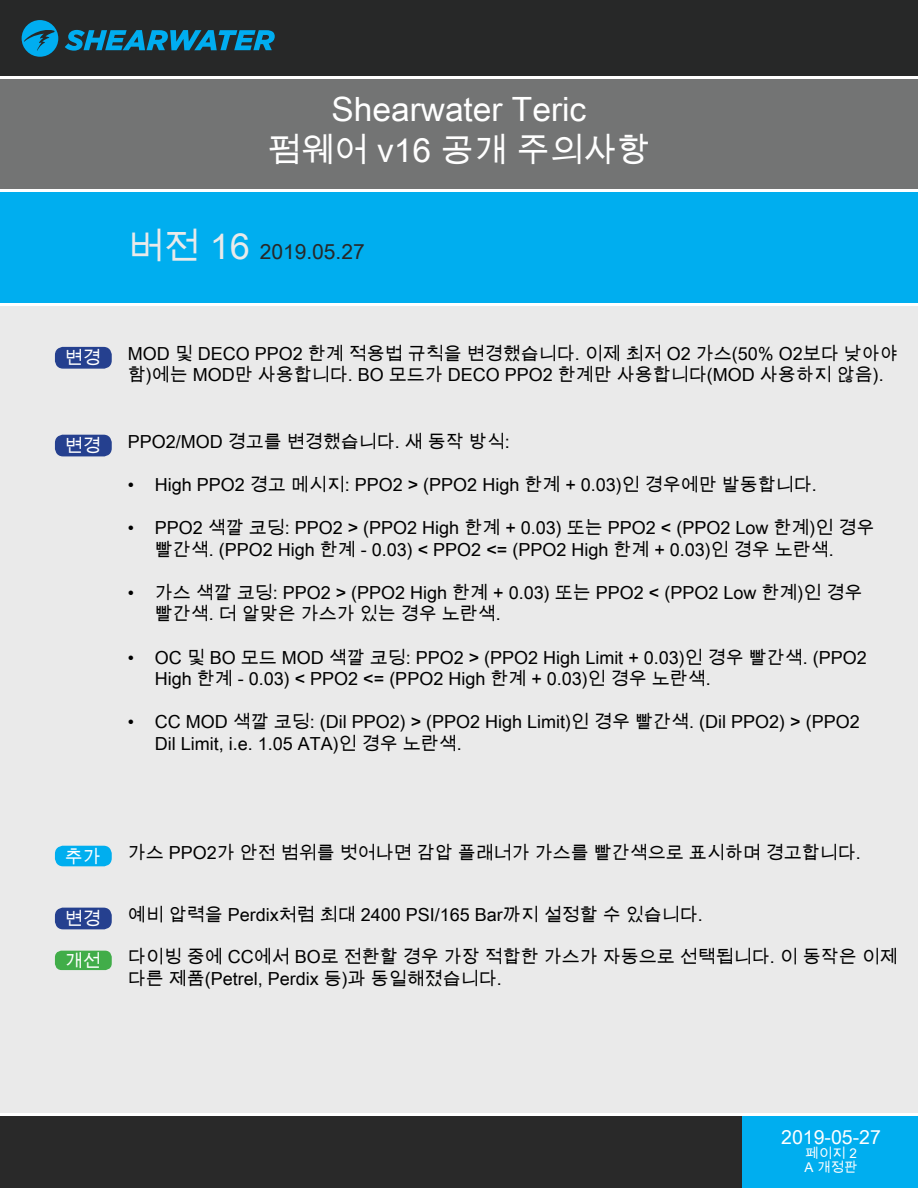
<style>
.page{position:relative;width:918px;height:1188px;background:#fff}
.page>*{position:absolute;margin:0;border:0;box-sizing:border-box;transform-origin:0 0}
.t1{font:33.45px/40.2px "Arial Unicode MS";color:#fff;text-align:center}
.t2{font:21px "Arial Unicode MS";color:#272828}
.t3{font:19.5px "Arial Unicode MS";color:#fff}
.t4{font:18px/21.6px "Arial Unicode MS";color:#000}
.t5{font:18px "Arial Unicode MS";color:#fff}
.t6{font:13.5px "Arial Unicode MS";color:#fff}
.s1{font-size:36px;color:#eaeaea}
</style>
<div class="page">
<div style="left:0;top:0;width:918px;height:77px;background:#272828"></div>
<div style="left:0;top:1114px;width:918px;height:74px;background:#292929"></div>
<div style="left:0;top:305px;width:918px;height:809px;background:#eaeaea"></div>
<svg style="left:65px;top:30px;width:210px;height:21px"></svg>
<svg style="left:22px;top:20px;width:36px;height:37px"></svg>
<div style="left:0;top:191px;width:918px;height:114px;background:#00aeef"></div>
<div style="left:0;top:77px;width:918px;height:114px;background:#737474"></div>
<div style="left:742px;top:1114px;width:176px;height:74px;background:#00aeef"></div>
<hr style="left:0;top:76px;width:918px;height:3px;background:#fff">
<hr style="left:0;top:189px;width:918px;height:3px;background:#fff">
<hr style="left:0;top:303px;width:918px;height:3px;background:#fff">
<hr style="left:0;top:1113px;width:918px;height:3px;background:#fff">
<div style="left:56px;top:846px;width:55px;height:20px;background:#00aeef;border-radius:8px"></div>
<div style="left:55px;top:846px;width:57px;height:20px;border:2px solid #00aeef;border-radius:8px"></div>
<div style="left:56px;top:951px;width:55px;height:18px;background:#41ad49;border-radius:6px"></div>
<div style="left:55px;top:951px;width:57px;height:19px;border:2px solid #41ad49;border-radius:6px"></div>
<div style="left:56px;top:348px;width:55px;height:20px;background:#25408f;border-radius:8px"></div>
<div style="left:55px;top:347px;width:57px;height:22px;border:2px solid #25408f;border-radius:8px"></div>
<div style="left:56px;top:435px;width:55px;height:21px;background:#25408f;border-radius:8px"></div>
<div style="left:55px;top:435px;width:57px;height:21px;border:2px solid #25408f;border-radius:8px"></div>
<div style="left:56px;top:908px;width:55px;height:21px;background:#25408f;border-radius:8px"></div>
<div style="left:55px;top:908px;width:57px;height:21px;border:2px solid #25408f;border-radius:8px"></div>
<h1 class="t1" style="left:268px;top:89px;width:384px">Shearwater Teric<br>펌웨어 v16 공개 주의사항</h1>
<p class="t2" style="left:128px;top:236px;width:239px"><span class="s1">버전 16</span> 2019.05.27</p>
<p class="t5" style="left:65px;top:345px;width:37px">변경</p>
<p class="t5" style="left:65px;top:433px;width:37px">변경</p>
<p class="t4" style="left:128px;top:342px;width:772px">MOD 및 DECO PPO2 한계 적용법 규칙을 변경했습니다. 이제 최저 O2 가스(50% O2보다 낮아야 함)에는 MOD만 사용합니다. BO 모드가 DECO PPO2 한계만 사용합니다(MOD 사용하지 않음).</p>
<p class="t4" style="left:128px;top:430px;width:384px">PPO2/MOD 경고를 변경했습니다. 새 동작 방식:</p>
<p class="t4" style="left:128px;top:473px;width:691px">• High PPO2 경고 메시지: PPO2 &gt; (PPO2 High 한계 + 0.03)인 경우에만 발동합니다.</p>
<p class="t4" style="left:155px;top:516px;width:721px;text-indent:-27px">• PPO2 색깔 코딩: PPO2 &gt; (PPO2 High 한계 + 0.03) 또는 PPO2 &lt; (PPO2 Low 한계)인 경우 빨간색. (PPO2 High 한계 - 0.03) &lt; PPO2 &lt;= (PPO2 High 한계 + 0.03)인 경우 노란색.</p>
<p class="t4" style="left:155px;top:581px;width:709px;text-indent:-27px">• 가스 색깔 코딩: PPO2 &gt; (PPO2 High 한계 + 0.03) 또는 PPO2 &lt; (PPO2 Low 한계)인 경우 빨간색. 더 알맞은 가스가 있는 경우 노란색.</p>
<p class="t4" style="left:155px;top:646px;width:714px;text-indent:-27px">• OC 및 BO 모드 MOD 색깔 코딩: PPO2 &gt; (PPO2 High Limit + 0.03)인 경우 빨간색. (PPO2<br>High 한계 - 0.03) &lt; PPO2 &lt;= (PPO2 High 한계 + 0.03)인 경우 노란색.</p>
<p class="t4" style="left:155px;top:711px;width:707px;text-indent:-27px">• CC MOD 색깔 코딩: (Dil PPO2) &gt; (PPO2 High Limit)인 경우 빨간색. (Dil PPO2) &gt; (PPO2<br>Dil Limit, i.e. 1.05 ATA)인 경우 노란색.</p>
<p class="t5" style="left:65px;top:844px;width:37px">추가</p>
<p class="t4" style="left:128px;top:841px;width:735px">가스 PPO2가 안전 범위를 벗어나면 감압 플래너가 가스를 빨간색으로 표시하며 경고합니다.</p>
<p class="t5" style="left:65px;top:906px;width:37px">변경</p>
<p class="t4" style="left:128px;top:903px;width:577px">예비 압력을 Perdix처럼 최대 2400 PSI/165 Bar까지 설정할 수 있습니다.</p>
<p class="t5" style="left:65px;top:947px;width:37px">개선</p>
<p class="t4" style="left:128px;top:946px;width:772px">다이빙 중에 CC에서 BO로 전환할 경우 가장 적합한 가스가 자동으로 선택됩니다. 이 동작은 이제 다른 제품(Petrel, Perdix 등)과 동일해졌습니다.</p>
<p class="t3" style="left:781px;top:1123px;width:101px">2019-05-27</p>
<p class="t6" style="left:804px;top:1158px;width:55px">A 개정판</p>
<p class="t6" style="left:805px;top:1144px;width:53px">페이지 2</p>
</div>
